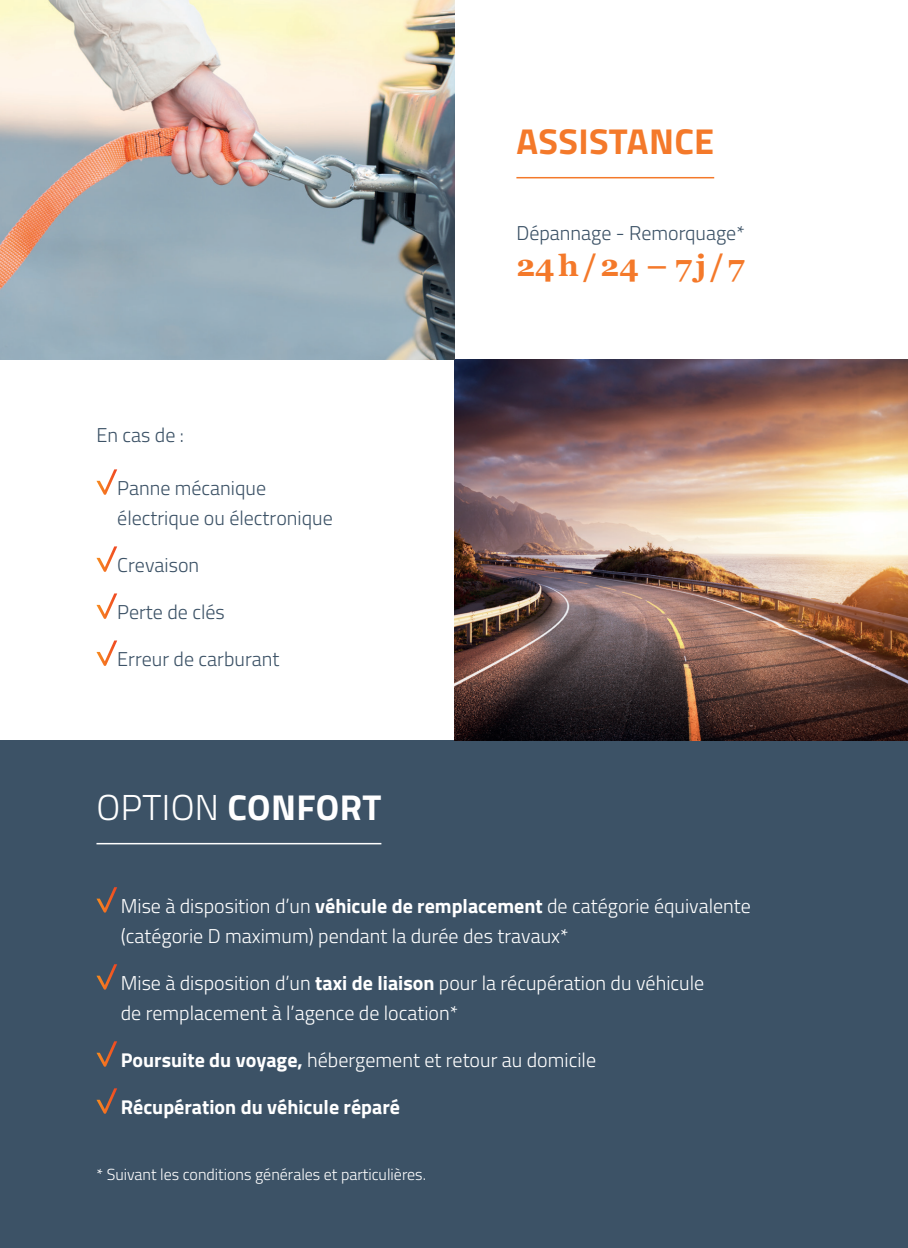
<style>
.page{position:relative;width:908px;height:1248px;background:#fff}
.page>*{position:absolute;margin:0;border:0;box-sizing:border-box;transform-origin:0 0}
.t1{font:700 36px "Titillium Web";letter-spacing:.01em;color:#fff}
.t2{font:700 36px "Titillium Web";letter-spacing:.01em;color:#f4792a}
.t3{font:700 30px "Georgia";letter-spacing:.065em;color:#f4792a}
.t4{font:300 20px/30px "Titillium Web";color:#fff}
.t5{font:300 20px/30px "Titillium Web";color:#3c5266}
.t6{font:700 20px "Titillium Web";color:#fff}
.t7{font:300 16px "Titillium Web";color:#fff}
.s1{font-weight:300}
.s2{font-weight:700}
</style>
<div class="page">
<div style="left:0;top:740px;width:907px;height:507px;background:#3c5266"></div>
<img style="left:454px;top:359px;width:453px;height:381px">
<hr style="left:516px;top:177px;width:198px;height:1px;background:#f4792a">
<hr style="left:96px;top:842px;width:285px;height:2px;background:#fff">
<svg style="left:96px;top:469px;width:21px;height:26px"></svg>
<svg style="left:96px;top:546px;width:21px;height:26px"></svg>
<svg style="left:96px;top:593px;width:21px;height:26px"></svg>
<svg style="left:96px;top:640px;width:21px;height:26px"></svg>
<svg style="left:96px;top:887px;width:21px;height:25px"></svg>
<svg style="left:96px;top:964px;width:21px;height:25px"></svg>
<svg style="left:96px;top:1041px;width:21px;height:25px"></svg>
<svg style="left:96px;top:1088px;width:21px;height:25px"></svg>
<img style="left:0;top:0;width:454px;height:359px">
<h1 class="t2" style="left:516px;top:114px;width:199px">ASSISTANCE</h1>
<p class="t5" style="left:96px;top:419px;width:89px">En cas de :</p>
<p class="t5" style="left:117px;top:472px;width:217px">Panne mécanique électrique ou électronique</p>
<p class="t5" style="left:117px;top:549px;width:83px">Crevaison</p>
<p class="t5" style="left:117px;top:596px;width:109px">Perte de clés</p>
<p class="t5" style="left:117px;top:643px;width:164px">Erreur de carburant</p>
<h1 class="t1" style="left:97px;top:780px;width:286px"><span class="s1">OPTION</span> CONFORT</h1>
<p class="t5" style="left:516px;top:217px;width:230px">Dépannage - Remorquage*</p>
<h2 class="t3" style="left:516px;top:246px;width:229px">24h/24 – 7j/7</h2>
<p class="t4" style="left:121px;top:889px;width:631px">Mise à disposition d’un <span class="s2">véhicule de remplacement</span> de catégorie équivalente (catégorie D maximum) pendant la durée des travaux*</p>
<p class="t4" style="left:121px;top:966px;width:584px">Mise à disposition d’un <span class="s2">taxi de liaison</span> pour la récupération du véhicule de remplacement à l’agence de location*</p>
<p class="t4" style="left:121px;top:1043px;width:476px"><span class="s2">Poursuite du voyage,</span> hébergement et retour au domicile</p>
<p class="t6" style="left:121px;top:1091px;width:281px">Récupération du véhicule réparé</p>
<p class="t7" style="left:96px;top:1162px;width:331px">* Suivant les conditions générales et particulières.</p>
</div>
